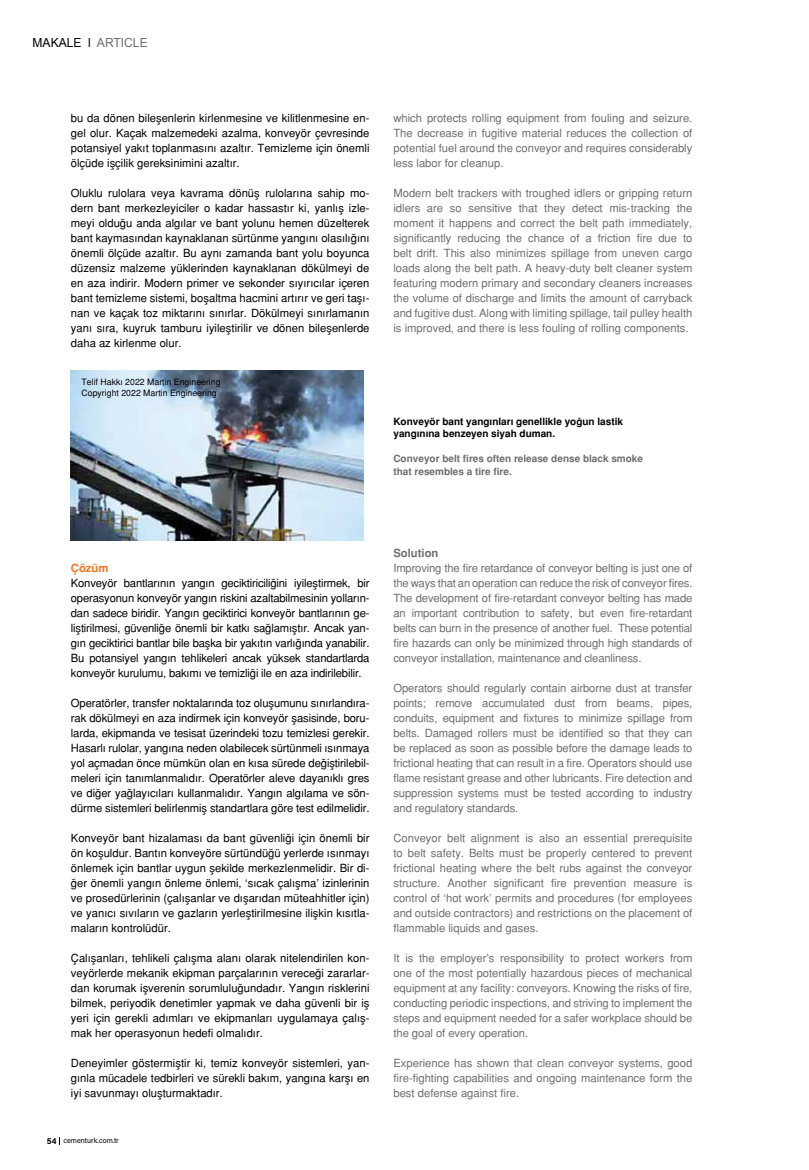
<style>
.page{position:relative;width:809px;height:1170px;background:#fff}
.page>*{position:absolute;margin:0;border:0;box-sizing:border-box;transform-origin:0 0}
.t1{font:12.5px "Arial";color:#000;scale:.96 1}
.t2{font:11.25px/15px "Helvetica Normal Tr";color:#000;text-align:justify}
.t3{font:11.25px/15px "Helvetica Normal Tr";color:#6d6e71;text-align:justify}
.t4{font:700 11.25px "Helvetica Tr";color:#6d6e71}
.t5{font:700 11.25px "Helvetica Tr";color:#f47521}
.t6{font:700 10px/12.5px "Helvetica Tr";color:#000}
.t7{font:700 10px/12.5px "Helvetica Tr";color:#6d6e71}
.t8{font:8.75px/11.2px "Helvetica Normal Tr";color:#000}
.t9{font:7.5px "Acumin Pro";color:#000;scale:.96 1}
.s1{color:#6d6e71}
.s2{font-weight:700;font-size:8.75px}
</style>
<div class="page">
<img style="left:71px;top:370px;width:292px;height:171px">
<p class="t1" style="left:33px;top:34px;width:121px">MAKALE l <span class="s1">ARTICLE</span></p>
<p class="t2" style="left:71px;top:110px;width:300px">bu da dönen bileşenlerin kirlenmesine ve kilitlenmesine en&shy;gel olur. Kaçak malzemedeki azalma, konveyör çevresinde potansiyel yakıt toplanmasını azaltır. Temizleme için önemli ölçüde işçilik gereksinimini azaltır.</p>
<p class="t2" style="left:71px;top:185px;width:300px">Oluklu rulolara veya kavrama dönüş rulolarına sahip mo&shy;dern bant merkezleyiciler o kadar hassastır ki, yanlış izle&shy;meyi olduğu anda algılar ve bant yolunu hemen düzelterek bant kaymasından kaynaklanan sürtünme yangını olasılığını önemli ölçüde azaltır. Bu aynı zamanda bant yolu boyunca düzensiz malzeme yüklerinden kaynaklanan dökülmeyi de en aza indirir. Modern primer ve sekonder sıyırıcılar içeren bant temizleme sistemi, boşaltma hacmini artırır ve geri taşı&shy;nan ve kaçak toz miktarını sınırlar. Dökülmeyi sınırlamanın yanı sıra, kuyruk tamburu iyileştirilir ve dönen bileşenlerde daha az kirlenme olur.</p>
<p class="t8" style="left:81px;top:376px;width:141px">Telif Hakkı 2022 Martin Engineering<br>Copyright 2022 Martin Engineering</p>
<p class="t3" style="left:393px;top:110px;width:300px">which protects rolling equipment from fouling and seizure.<br>The decrease in fugitive material reduces the collection of potential fuel around the conveyor and requires considerably less labor for cleanup.</p>
<p class="t3" style="left:393px;top:185px;width:300px">Modern belt trackers with troughed idlers or gripping return idlers are so sensitive that they detect mis-tracking the moment it happens and correct the belt path immediately, significantly reducing the chance of a friction fire due to belt drift. This also minimizes spillage from uneven cargo loads along the belt path. A heavy-duty belt cleaner system featuring modern primary and secondary cleaners increases the volume of discharge and limits the amount of carryback and fugitive dust. Along with limiting spillage, tail pulley health is improved, and there is less fouling of rolling components.</p>
<p class="t6" style="left:393px;top:415px;width:231px">Konveyör bant yangınları genellikle yoğun lastik yangınına benzeyen siyah duman.</p>
<p class="t7" style="left:393px;top:452px;width:251px">Conveyor belt fires often release dense black smoke that resembles a tire fire.</p>
<p class="t5" style="left:71px;top:561px;width:39px">Çözüm</p>
<p class="t2" style="left:71px;top:575px;width:300px">Konveyör bantlarının yangın geciktiriciliğini iyileştirmek, bir operasyonun konveyör yangın riskini azaltabilmesinin yolların&shy;dan sadece biridir. Yangın geciktirici konveyör bantlarının ge&shy;liştirilmesi, güvenliğe önemli bir katkı sağlamıştır. Ancak yan&shy;gın geciktirici bantlar bile başka bir yakıtın varlığında yanabilir.<br>Bu potansiyel yangın tehlikeleri ancak yüksek standartlarda konveyör kurulumu, bakımı ve temizliği ile en aza indirilebilir.</p>
<p class="t2" style="left:71px;top:695px;width:300px">Operatörler, transfer noktalarında toz oluşumunu sınırlandıra&shy;rak dökülmeyi en aza indirmek için konveyör şasisinde, boru&shy;larda, ekipmanda ve tesisat üzerindeki tozu temizlesi gerekir.<br>Hasarlı rulolar, yangına neden olabilecek sürtünmeli ısınmaya yol açmadan önce mümkün olan en kısa sürede değiştirilebil&shy;meleri için tanımlanmalıdır. Operatörler aleve dayanıklı gres ve diğer yağlayıcıları kullanmalıdır. Yangın algılama ve sön&shy;dürme sistemleri belirlenmiş standartlara göre test edilmelidir.</p>
<p class="t2" style="left:71px;top:830px;width:300px">Konveyör bant hizalaması da bant güvenliği için önemli bir ön koşuldur. Bantın konveyöre sürtündüğü yerlerde ısınmayı önlemek için bantlar uygun şekilde merkezlenmelidir. Bir di&shy;ğer önemli yangın önleme önlemi, ‘sıcak çalışma’ izinlerinin ve prosedürlerinin (çalışanlar ve dışarıdan müteahhitler için) ve yanıcı sıvıların ve gazların yerleştirilmesine ilişkin kısıtla&shy;maların kontrolüdür.</p>
<p class="t2" style="left:71px;top:950px;width:300px">Çalışanları, tehlikeli çalışma alanı olarak nitelendirilen kon&shy;veyörlerde mekanik ekipman parçalarının vereceği zararlar&shy;dan korumak işverenin sorumluluğundadır. Yangın risklerini bilmek, periyodik denetimler yapmak ve daha güvenli bir iş yeri için gerekli adımları ve ekipmanları uygulamaya çalış&shy;mak her operasyonun hedefi olmalıdır.</p>
<p class="t2" style="left:71px;top:1055px;width:300px">Deneyimler göstermiştir ki, temiz konveyör sistemleri, yan&shy;gınla mücadele tedbirleri ve sürekli bakım, yangına karşı en iyi savunmayı oluşturmaktadır.</p>
<p class="t9" style="left:47px;top:1135px;width:76px"><span class="s2">54</span> cementurk.com.tr</p>
<p class="t4" style="left:393px;top:546px;width:46px">Solution</p>
<p class="t3" style="left:393px;top:560px;width:300px">Improving the fire retardance of conveyor belting is just one of the ways that an operation can reduce the risk of conveyor fires.<br>The development of fire-retardant conveyor belting has made an important contribution to safety, but even fire-retardant belts can burn in the presence of another fuel. These potential fire hazards can only be minimized through high standards of conveyor installation, maintenance and cleanliness.</p>
<p class="t3" style="left:393px;top:680px;width:300px">Operators should regularly contain airborne dust at transfer points; remove accumulated dust from beams, pipes, conduits, equipment and fixtures to minimize spillage from belts. Damaged rollers must be identified so that they can be replaced as soon as possible before the damage leads to frictional heating that can result in a fire. Operators should use flame resistant grease and other lubricants. Fire detection and suppression systems must be tested according to industry and regulatory standards.</p>
<p class="t3" style="left:393px;top:830px;width:300px">Conveyor belt alignment is also an essential prerequisite to belt safety. Belts must be properly centered to prevent frictional heating where the belt rubs against the conveyor structure. Another significant fire prevention measure is control of ‘hot work’ permits and procedures (for employees and outside contractors) and restrictions on the placement of flammable liquids and gases.</p>
<p class="t3" style="left:393px;top:950px;width:300px">It is the employer’s responsibility to protect workers from one of the most potentially hazardous pieces of mechanical equipment at any facility: conveyors. Knowing the risks of fire, conducting periodic inspections, and striving to implement the steps and equipment needed for a safer workplace should be the goal of every operation.</p>
<p class="t3" style="left:393px;top:1055px;width:300px">Experience has shown that clean conveyor systems, good fire-fighting capabilities and ongoing maintenance form the best defense against fire.</p>
</div>
